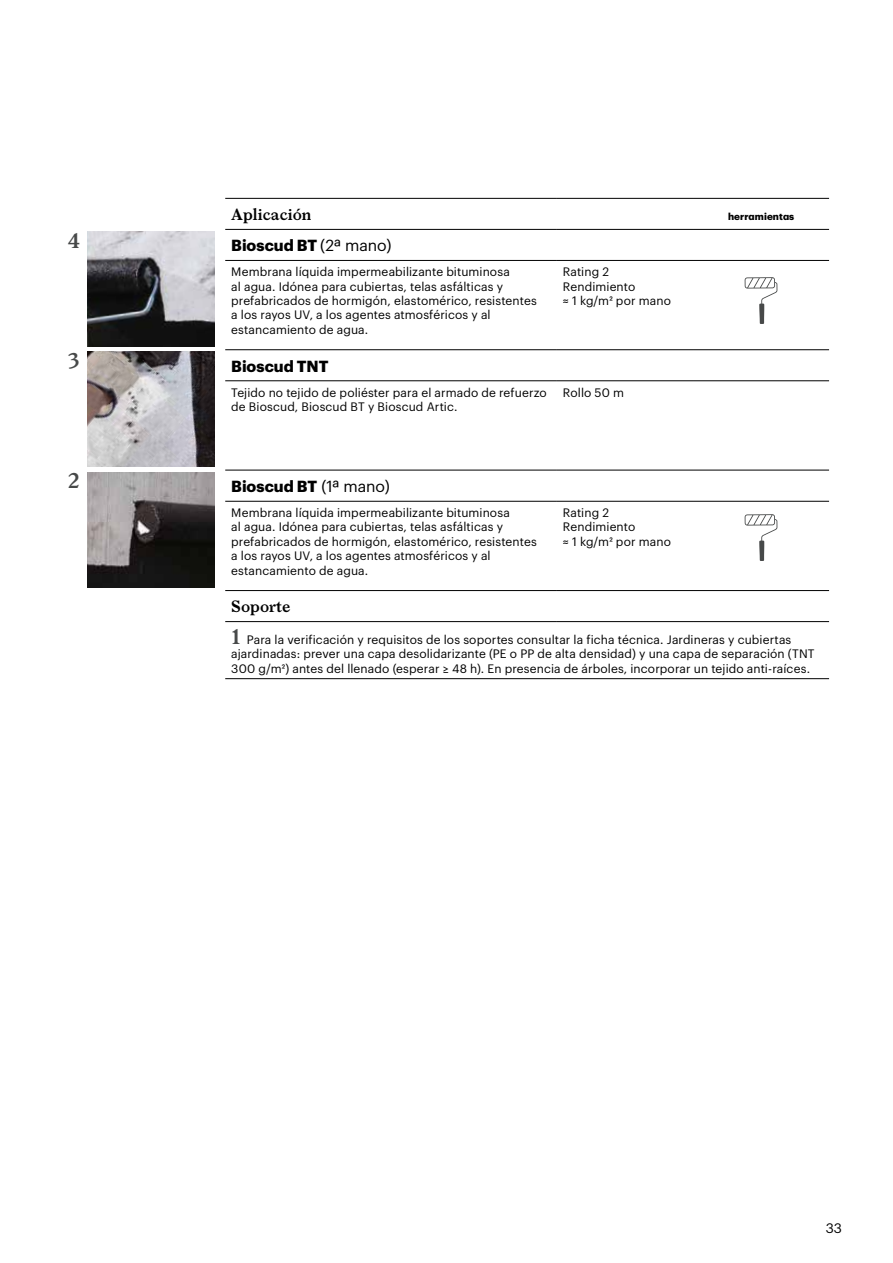
<style>
.page{position:relative;width:893px;height:1263px;background:#fff}
.page>*{position:absolute;margin:0;border:0;box-sizing:border-box;transform-origin:0 0}
.t1{font:600 20.55px "Larish Neue";color:#474949}
.t2{font:700 15.75px "Graphik";color:#000}
.t3{font:600 15.75px "Larish Neue";color:#000}
.t4{font:13.5px "Graphik";color:#000}
.t5{font:12px/14.4px "Graphik";letter-spacing:.01em;color:#000}
.t6{font:700 9.75px "Graphik";letter-spacing:.01em;color:#000}
.s1{font-weight:400}
.s2{font-family:"Larish Neue";font-weight:600;font-size:20.55px;color:#474949}
</style>
<div class="page">
<hr style="left:225px;top:198px;width:332px;height:1px;background:#000">
<hr style="left:557px;top:198px;width:136px;height:1px;background:#000">
<hr style="left:693px;top:198px;width:136px;height:1px;background:#000">
<hr style="left:225px;top:229px;width:332px;height:1px;background:#000">
<hr style="left:557px;top:229px;width:136px;height:1px;background:#000">
<hr style="left:693px;top:229px;width:136px;height:1px;background:#000">
<hr style="left:225px;top:260px;width:332px;height:1px;background:#000">
<hr style="left:557px;top:260px;width:136px;height:1px;background:#000">
<hr style="left:693px;top:260px;width:136px;height:1px;background:#000">
<hr style="left:225px;top:349px;width:332px;height:1px;background:#000">
<hr style="left:557px;top:349px;width:136px;height:1px;background:#000">
<hr style="left:693px;top:349px;width:136px;height:1px;background:#000">
<hr style="left:225px;top:380px;width:332px;height:1px;background:#000">
<hr style="left:557px;top:380px;width:136px;height:1px;background:#000">
<hr style="left:693px;top:380px;width:136px;height:1px;background:#000">
<hr style="left:225px;top:470px;width:332px;height:1px;background:#000">
<hr style="left:557px;top:470px;width:136px;height:1px;background:#000">
<hr style="left:693px;top:470px;width:136px;height:1px;background:#000">
<hr style="left:225px;top:501px;width:332px;height:1px;background:#000">
<hr style="left:557px;top:501px;width:136px;height:1px;background:#000">
<hr style="left:693px;top:501px;width:136px;height:1px;background:#000">
<hr style="left:225px;top:590px;width:332px;height:1px;background:#000">
<hr style="left:557px;top:590px;width:136px;height:1px;background:#000">
<hr style="left:693px;top:590px;width:136px;height:1px;background:#000">
<hr style="left:225px;top:621px;width:332px;height:1px;background:#000">
<hr style="left:557px;top:621px;width:136px;height:1px;background:#000">
<hr style="left:693px;top:621px;width:136px;height:1px;background:#000">
<hr style="left:225px;top:678px;width:332px;height:1px;background:#000">
<hr style="left:557px;top:678px;width:136px;height:1px;background:#000">
<hr style="left:693px;top:678px;width:136px;height:1px;background:#000">
<svg style="left:745px;top:277px;width:32px;height:47px"></svg>
<svg style="left:745px;top:514px;width:32px;height:47px"></svg>
<img style="left:87px;top:352px;width:128px;height:115px">
<img style="left:87px;top:232px;width:128px;height:114px">
<img style="left:87px;top:472px;width:128px;height:115px">
<h1 class="t1" style="left:68px;top:224px;width:14px">4</h1>
<h1 class="t1" style="left:68px;top:345px;width:13px">3</h1>
<h1 class="t1" style="left:68px;top:465px;width:13px">2</h1>
<h2 class="t3" style="left:231px;top:202px;width:82px">Aplicación</h2>
<h2 class="t2" style="left:231px;top:233px;width:162px">Bioscud BT <span class="s1">(2ª mano)</span></h2>
<p class="t5" style="left:231px;top:264px;width:307px">Membrana líquida impermeabilizante bituminosa<br>al agua. Idónea para cubiertas, telas asfálticas y prefabricados de hormigón, elastomérico, resistentes a los rayos UV, a los agentes atmosféricos y al estancamiento de agua.</p>
<p class="t5" style="left:563px;top:264px;width:110px">Rating 2<br>Rendimiento<br>≈ 1 kg/m² por mano</p>
<h2 class="t2" style="left:231px;top:354px;width:99px">Bioscud TNT</h2>
<p class="t5" style="left:231px;top:384px;width:317px">Tejido no tejido de poliéster para el armado de refuerzo de Bioscud, Bioscud BT y Bioscud Artic.</p>
<p class="t5" style="left:563px;top:384px;width:63px">Rollo 50 m</p>
<p class="t6" style="left:728px;top:209px;width:68px">herramientas</p>
<h2 class="t2" style="left:231px;top:474px;width:160px">Bioscud BT <span class="s1">(1ª mano)</span></h2>
<p class="t5" style="left:231px;top:504px;width:307px">Membrana líquida impermeabilizante bituminosa<br>al agua. Idónea para cubiertas, telas asfálticas y prefabricados de hormigón, elastomérico, resistentes a los rayos UV, a los agentes atmosféricos y al estancamiento de agua.</p>
<p class="t5" style="left:563px;top:504px;width:110px">Rating 2<br>Rendimiento<br>≈ 1 kg/m² por mano</p>
<h2 class="t3" style="left:231px;top:594px;width:61px">Soporte</h2>
<p class="t5" style="left:231px;top:631px;width:585px"><span class="s2">1</span> Para la verificación y requisitos de los soportes consultar la ficha técnica. Jardineras y cubiertas ajardinadas: prever una capa desolidarizante (PE o PP de alta densidad) y una capa de separación (TNT<br>300 g/m²) antes del llenado (esperar ≥ 48 h). En presencia de árboles, incorporar un tejido anti-raíces.</p>
<p class="t4" style="left:826px;top:1218px;width:18px">33</p>
</div>
